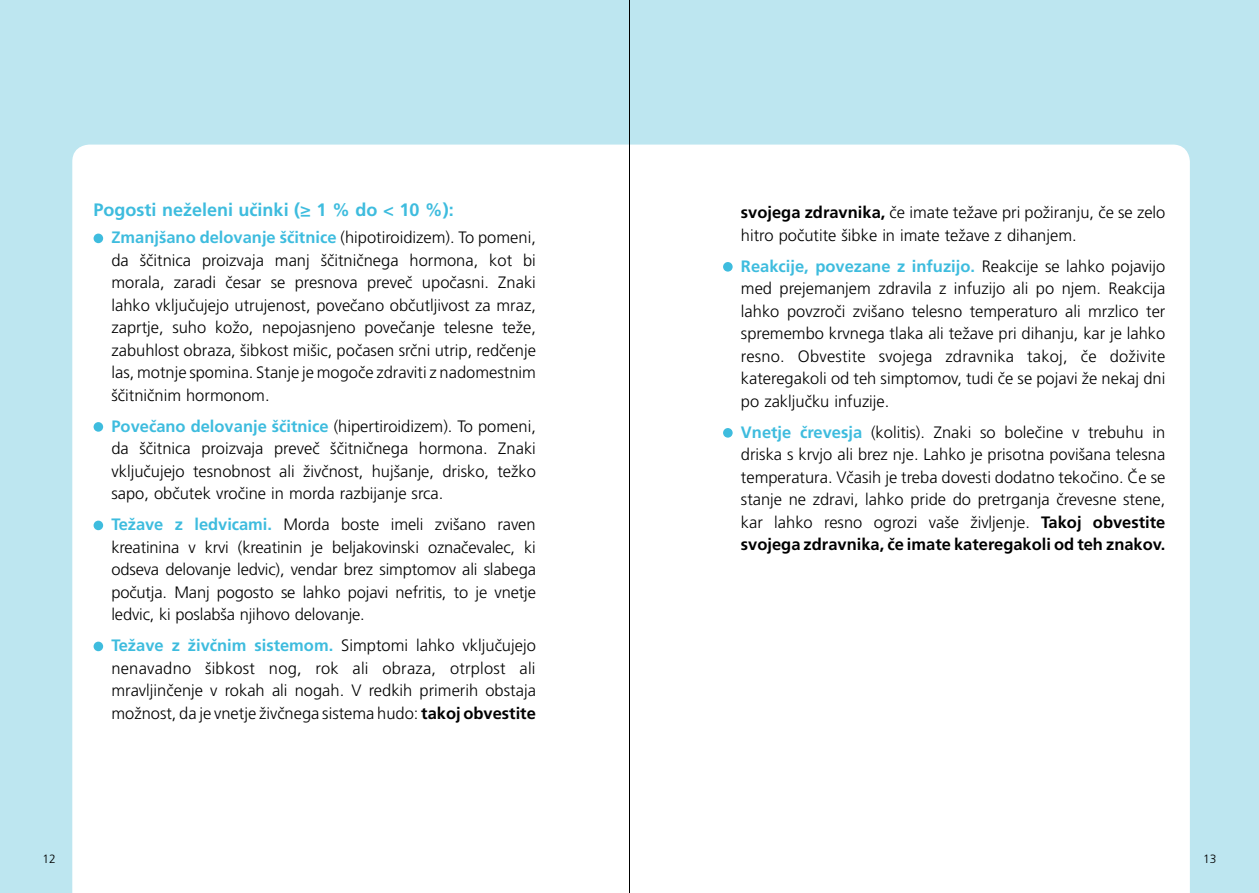
<style>
.page{position:relative;width:1259px;height:893px;background:#bde6f0}
.page>*{position:absolute;margin:0;border:0;box-sizing:border-box;transform-origin:0 0}
.t1{font:700 18px "Frutiger CE";color:#3ebcde}
.t2{font:300 16.5px/22.5px "Frutiger CE";color:#000;text-align:justify}
.t3{font:300 12px "Frutiger CE";color:#000}
.s1{font-weight:700;color:#3ebcde}
.s2{font-weight:700}
</style>
<div class="page">
<div style="left:72px;top:145px;width:1117px;height:748px;background:#fff"></div>
<div style="left:94px;top:234px;width:9px;height:9px;background:#3ebcde;border-radius:50%"></div>
<div style="left:94px;top:422px;width:9px;height:10px;background:#3ebcde;border-radius:50%"></div>
<div style="left:94px;top:521px;width:9px;height:9px;background:#3ebcde;border-radius:50%"></div>
<div style="left:94px;top:642px;width:9px;height:9px;background:#3ebcde;border-radius:50%"></div>
<div style="left:723px;top:262px;width:9px;height:10px;background:#3ebcde;border-radius:50%"></div>
<div style="left:723px;top:428px;width:9px;height:10px;background:#3ebcde;border-radius:50%"></div>
<hr style="left:629px;top:0;width:1px;height:893px;background:#000">
<p class="t1" style="left:94px;top:199px;width:362px">Pogosti neželeni učinki (≥ 1 % do &lt; 10 %):</p>
<p class="t2" style="left:111px;top:226px;width:426px"><span class="s1">Zmanjšano delovanje ščitnice</span> (hipotiroidizem). To pomeni, da ščitnica proizvaja manj ščitničnega hormona, kot bi morala, zaradi česar se presnova preveč upočasni. Znaki lahko vključujejo utrujenost, povečano občutljivost za mraz, zaprtje, suho kožo, nepojasnjeno povečanje telesne teže, zabuhlost obraza, šibkost mišic, počasen srčni utrip, redčenje las, motnje spomina. Stanje je mogoče zdraviti z nadomestnim ščitničnim hormonom.</p>
<p class="t2" style="left:111px;top:415px;width:426px"><span class="s1">Povečano delovanje ščitnice</span> (hipertiroidizem). To pomeni, da ščitnica proizvaja preveč ščitničnega hormona. Znaki vključujejo tesnobnost ali živčnost, hujšanje, drisko, težko sapo, občutek vročine in morda razbijanje srca.</p>
<p class="t2" style="left:111px;top:513px;width:426px"><span class="s1">Težave z ledvicami.</span> Morda boste imeli zvišano raven kreatinina v krvi (kreatinin je beljakovinski označevalec, ki odseva delovanje ledvic), vendar brez simptomov ali slabega počutja. Manj pogosto se lahko pojavi nefritis, to je vnetje ledvic, ki poslabša njihovo delovanje.</p>
<p class="t2" style="left:111px;top:634px;width:426px"><span class="s1">Težave z živčnim sistemom.</span> Simptomi lahko vključujejo nenavadno šibkost nog, rok ali obraza, otrplost ali mravljinčenje v rokah ali nogah. V redkih primerih obstaja možnost, da je vnetje živčnega sistema hudo: <span class="s2">takoj obvestite</span></p>
<p class="t2" style="left:741px;top:201px;width:426px"><span class="s2">svojega zdravnika,</span> če imate težave pri požiranju, če se zelo hitro počutite šibke in imate težave z dihanjem.</p>
<p class="t2" style="left:741px;top:254px;width:426px"><span class="s1">Reakcije, povezane z infuzijo.</span> Reakcije se lahko pojavijo med prejemanjem zdravila z infuzijo ali po njem. Reakcija lahko povzroči zvišano telesno temperaturo ali mrzlico ter spremembo krvnega tlaka ali težave pri dihanju, kar je lahko resno. Obvestite svojega zdravnika takoj, če doživite kateregakoli od teh simptomov, tudi če se pojavi že nekaj dni po zaključku infuzije.</p>
<p class="t2" style="left:741px;top:420px;width:426px"><span class="s1">Vnetje črevesja</span> (kolitis). Znaki so bolečine v trebuhu in driska s krvjo ali brez nje. Lahko je prisotna povišana telesna temperatura. Včasih je treba dovesti dodatno tekočino. Če se stanje ne zdravi, lahko pride do pretrganja črevesne stene, kar lahko resno ogrozi vaše življenje. <span class="s2">Takoj obvestite svojega zdravnika, če imate kateregakoli od teh znakov.</span></p>
<p class="t3" style="left:43px;top:851px;width:15px">12</p>
<p class="t3" style="left:1203px;top:851px;width:15px">13</p>
</div>
